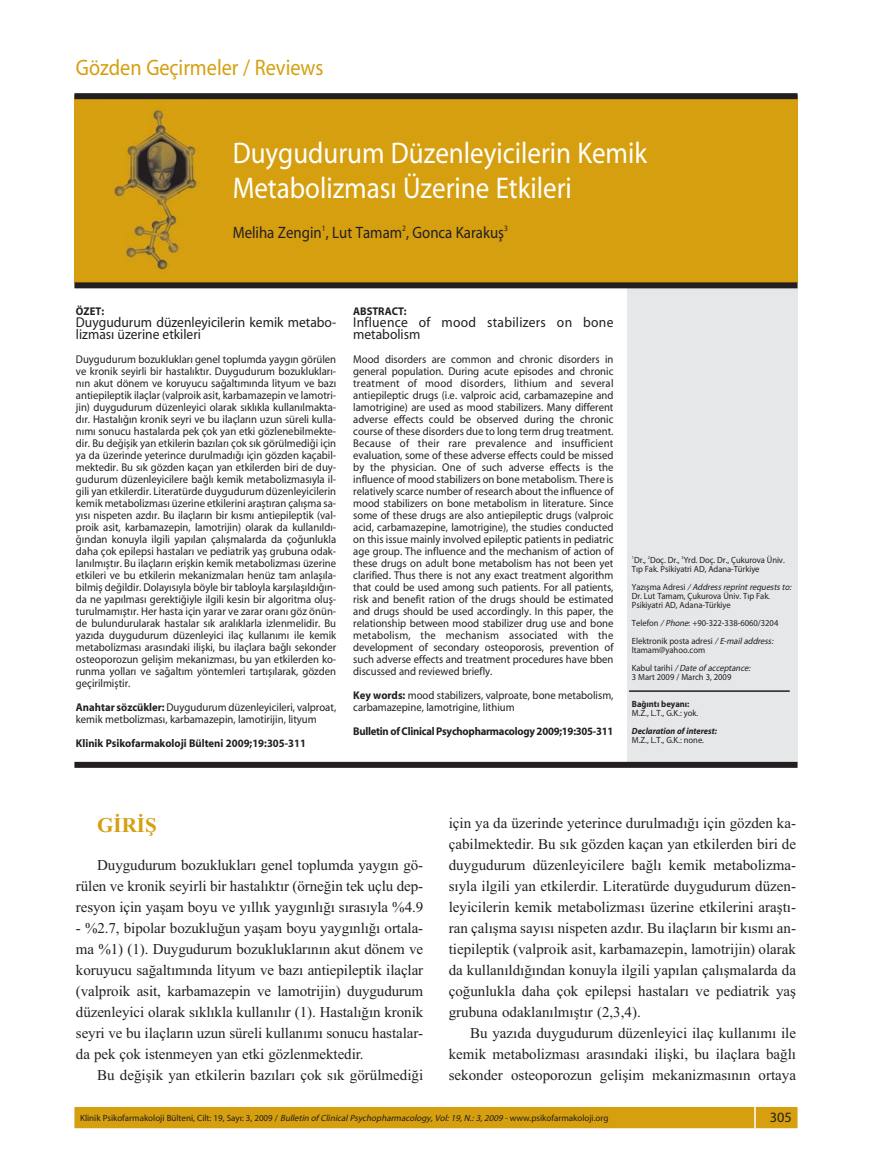
<style>
.page{position:relative;width:872px;height:1170px;background:#fff}
.page>*{position:absolute;margin:0;border:0;box-sizing:border-box;transform-origin:0 0}
.t1{font:30px/34.5px "Myriad Roman";color:#fff;scale:.9 1}
.t2{font:22.5px "Myriad Roman";color:#d59f0f;scale:.9 1}
.t3{font:700 21px "Times New Roman";color:#d59f0f}
.t4{font:16.5px "Myriad Roman";color:#231f20;scale:.9 1}
.t5{font:15px/21px "Times New Roman";color:#231f20;text-align:justify}
.t6{font:14.25px/12px "Myriad Roman";color:#231f20;scale:.95 1}
.t7{font:14.25px/12px "Myriad Roman";letter-spacing:.02em;color:#231f20;scale:.95 1}
.t8{font:14.25px "Myriad Roman";color:#231f20}
.t9{font:11.25px/12px "Myriad Roman";color:#231f20;text-align:justify;scale:.95 1}
.t10{font:700 11.25px "Myriad";color:#231f20;scale:.95 1}
.t11{font:700 11.25px "Myriad";letter-spacing:-.02em;color:#231f20;scale:.95 1}
.t12{font:9px/9px "Myriad Roman";color:#231f20;scale:.95 1}
.t13{font:9px "Myriad Roman";color:#231f20}
.t14{font:italic 700 9px "Myriad";color:#231f20;scale:.95 1}
.t15{font:700 9px "Myriad";color:#231f20;scale:.95 1}
.s1{font-family:"Myriad";font-weight:700}
.s2{font-style:italic}
</style>
<div class="page">
<div style="left:75px;top:1107px;width:721px;height:20px;background:#d59f0f"></div>
<div style="left:74px;top:1106px;width:723px;height:22px;border:2px solid #d59f0f"></div>
<svg style="left:754px;top:1106px;width:1px;height:22px"></svg>
<div style="left:74px;top:95px;width:723px;height:188px;background:#d59f0f"></div>
<div style="left:627px;top:287px;width:170px;height:477px;background:#e6e7e8"></div>
<div style="left:74px;top:282px;width:723px;height:6px;background:#231f20"></div>
<div style="left:74px;top:761px;width:723px;height:6px;background:#231f20"></div>
<div style="left:74px;top:93px;width:723px;height:6px;background:#231f20"></div>
<img style="left:113px;top:108px;width:84px;height:165px">
<hr style="left:629px;top:690px;width:160px;height:1px;background:#231f20">
<h2 class="t2" style="left:76px;top:59px;width:276px">Gözden Geçirmeler / Reviews</h2>
<h1 class="t1" style="left:233px;top:138px;width:462px">Duygudurum Düzenleyicilerin Kemik<br>Metabolizmas› Üzerine Etkileri</h1>
<h3 class="t4" style="left:233px;top:226px;width:307px">Meliha Zengin<sup>1</sup>, Lut Tamam<sup>2</sup>, Gonca Karakufl<sup>3</sup></h3>
<p class="t10" style="left:76px;top:307px;width:31px">ÖZET:</p>
<p class="t6" style="left:76px;top:317px;width:275px">Duygudurum düzenleyicilerin kemik metabo&shy;lizmas› üzerine etkileri</p>
<p class="t9" style="left:76px;top:354px;width:275px">Duygudurum bozukluklar› genel toplumda yayg›n görülen ve kronik seyirli bir hastal›kt›r. Duygudurum bozukluklar›- n›n akut dönem ve koruyucu sa¤alt›m›nda lityum ve baz› antiepileptik ilaçlar (valproik asit, karbamazepin ve lamotri&shy;jin) duygudurum düzenleyici olarak s›kl›kla kullan›lmakta&shy;d›r. Hastal›¤›n kronik seyri ve bu ilaçlar›n uzun süreli kulla&shy;n›m› sonucu hastalarda pek çok yan etki gözlenebilmekte&shy;dir. Bu de¤iflik yan etkilerin baz›lar› çok s›k görülmedi¤i için ya da üzerinde yeterince durulmad›¤› için gözden kaçabil&shy;mektedir. Bu s›k gözden kaçan yan etkilerden biri de duy&shy;gudurum düzenleyicilere ba¤l› kemik metabolizmas›yla il&shy;gili yan etkilerdir. Literatürde duygudurum düzenleyicilerin kemik metabolizmas› üzerine etkilerini araflt›ran çal›flma sa&shy;y›s› nispeten azd›r. Bu ilaçlar›n bir k›sm› antiepileptik (val&shy;proik asit, karbamazepin, lamotrijin) olarak da kullan›ld›- ¤›ndan konuyla ilgili yap›lan çal›flmalarda da ço¤unlukla daha çok epilepsi hastalar› ve pediatrik yafl grubuna odak&shy;lan›lm›flt›r. Bu ilaçlar›n eriflkin kemik metabolizmas› üzerine etkileri ve bu etkilerin mekanizmalar› henüz tam anlafl›la&shy;bilmifl de¤ildir. Dolay›s›yla böyle bir tabloyla karfl›lafl›ld›¤›n&shy;da ne yap›lmas› gerekti¤iyle ilgili kesin bir algoritma olufl&shy;turulmam›flt›r. Her hasta için yarar ve zarar oran› göz önün&shy;de bulundurularak hastalar s›k aral›klarla izlenmelidir. Bu yaz›da duygudurum düzenleyici ilaç kullan›m› ile kemik metabolizmas› aras›ndaki iliflki, bu ilaçlara ba¤l› sekonder osteoporozun geliflim mekanizmas›, bu yan etkilerden ko&shy;runma yollar› ve sa¤alt›m yöntemleri tart›fl›larak, gözden geçirilmifltir.</p>
<p class="t9" style="left:76px;top:702px;width:275px"><span class="s1">Anahtar sözcükler:</span> Duygudurum düzenleyicileri, valproat, kemik metbolizmas›, karbamazepin, lamotirijin, lityum</p>
<p class="t10" style="left:76px;top:739px;width:244px">Klinik Psikofarmakoloji Bülteni 2009;19:305-311</p>
<p class="t10" style="left:353px;top:307px;width:58px">ABSTRACT:</p>
<p class="t7" style="left:353px;top:317px;width:275px">Influence of mood stabilizers on bone metabolism</p>
<p class="t9" style="left:353px;top:354px;width:275px">Mood disorders are common and chronic disorders in general population. During acute episodes and chronic treatment of mood disorders, lithium and several antiepileptic drugs (i.e. valproic acid, carbamazepine and lamotrigine) are used as mood stabilizers. Many different adverse effects could be observed during the chronic course of these disorders due to long term drug treatment.<br>Because of their rare prevalence and insufficient evaluation, some of these adverse effects could be missed by the physician. One of such adverse effects is the influence of mood stabilizers on bone metabolism. There is relatively scarce number of research about the influence of mood stabilizers on bone metabolism in literature. Since some of these drugs are also antiepileptic drugs (valproic acid, carbamazepine, lamotrigine), the studies conducted on this issue mainly involved epileptic patients in pediatric age group. The influence and the mechanism of action of these drugs on adult bone metabolism has not been yet clarified. Thus there is not any exact treatment algorithm that could be used among such patients. For all patients, risk and benefit ration of the drugs should be estimated and drugs should be used accordingly. In this paper, the relationship between mood stabilizer drug use and bone metabolism, the mechanism associated with the development of secondary osteoporosis, prevention of such adverse effects and treatment procedures have bben discussed and reviewed briefly.</p>
<p class="t9" style="left:353px;top:690px;width:275px"><span class="s1">Key words:</span> mood stabilizers, valproate, bone metabolism, carbamazepine, lamotrigine, lithium</p>
<p class="t11" style="left:353px;top:727px;width:275px">Bulletin of Clinical Psychopharmacology 2009;19:305-311</p>
<p class="t12" style="left:632px;top:556px;width:162px"><sup>1</sup>Dr., <sup>2</sup>Doç. Dr., <sup>3</sup>Yrd. Doç. Dr., Çukurova Üniv.<br>T›p Fak. Psikiyatri AD, Adana-Türkiye</p>
<p class="t12" style="left:632px;top:583px;width:171px">Y a z › fl m a A d r e s i <span class="s2">/ Address reprintrequests to:<br></span>Dr. Lut Tamam, Çukurova Üniv. T›p Fak.<br>Psikiyatri AD, Adana-Türkiye</p>
<p class="t12" style="left:632px;top:614px;width:156px;line-height:18px">Telefon <span class="s2">/ Phone</span>: +90-322-338-6060/3204<br>Elektronik posta adresi <span class="s2">/ E-mailaddress:</span></p>
<p class="t12" style="left:632px;top:641px;width:128px;line-height:18px">ltamam@yahoo.com<br>K a b u l t a r i h i <span class="s2">/ Date of acceptance:</span></p>
<p class="t12" style="left:632px;top:673px;width:106px">3 Mart 2009 / March 3, 2009</p>
<p class="t15" style="left:632px;top:700px;width:62px">Ba¤›nt› beyan›:</p>
<p class="t12" style="left:632px;top:709px;width:71px">M.Z., L.T., G.K.: yok.</p>
<p class="t14" style="left:632px;top:727px;width:91px">Declaration of interest:</p>
<p class="t12" style="left:632px;top:736px;width:77px">M.Z., L.T., G.K.: none.</p>
<h3 class="t3" style="left:97px;top:818px;width:61px">GİRİŞ</h3>
<h3 class="t5" style="left:76px;top:855px;width:349px;text-indent:21px">Duygudurum bozuklukları genel toplumda yaygın gö&shy;rülen ve kronik seyirli bir hastalıktır (örneğin tek uçlu dep&shy;resyon için yaşam boyu ve yıllık yaygınlığı sırasıyla %4.9</h3>
<p class="t5" style="left:76px;top:918px;width:349px">- %2.7, bipolar bozukluğun yaşam boyu yaygınlığı ortala&shy;ma %1) (1). Duygudurum bozukluklarının akut dönem ve koruyucu sağaltımında lityum ve bazı antiepileptik ilaçlar (valproik asit, karbamazepin ve lamotrijin) duygudurum düzenleyici olarak sıklıkla kullanılır (1). Hastalığın kronik seyri ve bu ilaçların uzun süreli kullanımı sonucu hastalar&shy;da pek çok istenmeyen yan etki gözlenmektedir.</p>
<h3 class="t5" style="left:97px;top:1065px;width:327px">Bu değişik yan etkilerin bazıları çok sık görülmediği</h3>
<p class="t5" style="left:449px;top:814px;width:349px">için ya da üzerinde yeterince durulmadığı için gözden ka&shy;çabilmektedir. Bu sık gözden kaçan yan etkilerden biri de duygudurum düzenleyicilere bağlı kemik metabolizma&shy;sıyla ilgili yan etkilerdir. Literatürde duygudurum düzen&shy;leyicilerin kemik metabolizması üzerine etkilerini araştı&shy;ran çalışma sayısı nispeten azdır. Bu ilaçların bir kısmı an&shy;tiepileptik (valproik asit, karbamazepin, lamotrijin) olarak da kullanıldığından konuyla ilgili yapılan çalışmalarda da çoğunlukla daha çok epilepsi hastaları ve pediatrik yaş grubuna odaklanılmıştır (2,3,4).</p>
<h3 class="t5" style="left:449px;top:1024px;width:349px;text-indent:21px">Bu yazıda duygudurum düzenleyici ilaç kullanımı ile kemik metabolizması arasındaki ilişki, bu ilaçlara bağlı sekonder osteoporozun gelişim mekanizmasının ortaya</h3>
<p class="t13" style="left:80px;top:1114px;width:530px">Klinik Psikofarmakoloji Bülteni, Cilt: 19, Say›: 3, 2009 / <span class="s2">Bulletin of ClinicalPsychopharmacology,Vol:19,N.:3,2009-</span>www.psikofarmakoloji.org</p>
<p class="t8" style="left:770px;top:1112px;width:23px">305</p>
</div>
